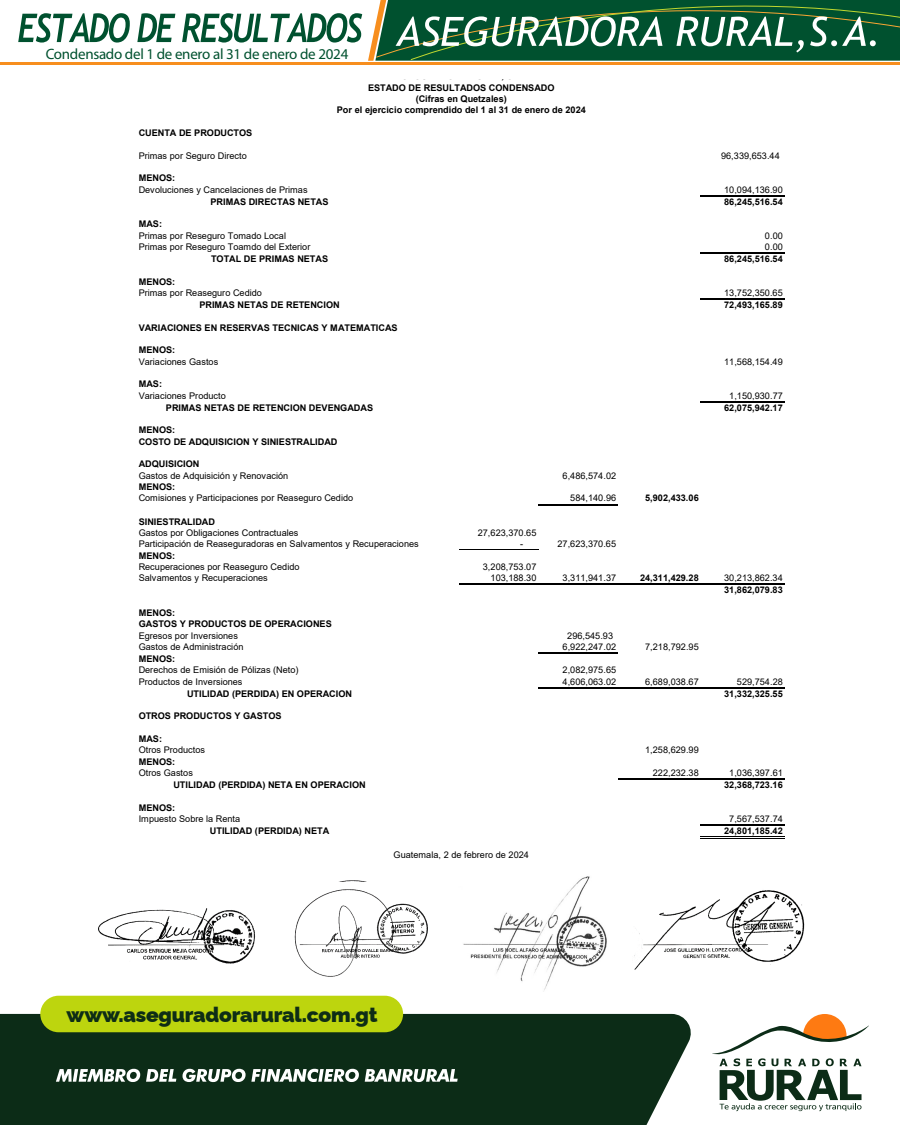
<style>
.page{position:relative;width:900px;height:1125px;background:#fff}
.page>*{position:absolute;margin:0;border:0;box-sizing:border-box;transform-origin:0 0}
.t1{font:900 20.88px "Raleway";letter-spacing:-.01em;color:#0e2d16}
.t2{font:15px "Myriad Pro";letter-spacing:-.02em;color:#00512f}
.t3{font:9.12px "Arial";color:#000}
.t4{font:700 9.12px/11.4px "Arial";color:#000}
</style>
<div class="page">
<hr style="left:701px;top:195px;width:84px;height:2px;background:#000">
<hr style="left:701px;top:252px;width:84px;height:2px;background:#000">
<hr style="left:701px;top:298px;width:84px;height:2px;background:#000">
<hr style="left:701px;top:401px;width:84px;height:2px;background:#000">
<hr style="left:538px;top:504px;width:80px;height:1px;background:#000">
<hr style="left:459px;top:549px;width:80px;height:1px;background:#000">
<hr style="left:459px;top:584px;width:326px;height:1px;background:#000">
<hr style="left:538px;top:652px;width:80px;height:2px;background:#000">
<hr style="left:538px;top:687px;width:247px;height:2px;background:#000">
<hr style="left:618px;top:778px;width:167px;height:2px;background:#000">
<hr style="left:701px;top:824px;width:84px;height:2px;background:#000">
<hr style="left:701px;top:836px;width:84px;height:1px;background:#000">
<hr style="left:701px;top:838px;width:84px;height:1px;background:#000">
<img style="left:339px;top:881px;width:28px;height:1px">
<img style="left:98px;top:908px;width:158px;height:56px">
<img style="left:634px;top:890px;width:171px;height:80px">
<img style="left:463px;top:876px;width:144px;height:114px">
<div style="left:0;top:1014px;width:691px;height:111px;background:#0c2c17"></div>
<svg style="left:56px;top:1069px;width:84px;height:13px"></svg>
<svg style="left:146px;top:1069px;width:30px;height:13px"></svg>
<svg style="left:183px;top:1069px;width:176px;height:13px"></svg>
<svg style="left:365px;top:1069px;width:93px;height:13px"></svg>
<svg style="left:712px;top:1014px;width:157px;height:97px"></svg>
<div style="left:40px;top:996px;width:363px;height:36px;background:#bdd50e;border-radius:18px"></div>
<hr style="left:0;top:63px;width:900px;height:2px;background:#f78e1e">
<svg style="left:368px;top:0;width:532px;height:61px;background:#337151"></svg>
<svg style="left:18px;top:13px;width:112px;height:30px"></svg>
<svg style="left:137px;top:13px;width:38px;height:29px"></svg>
<svg style="left:182px;top:13px;width:180px;height:30px"></svg>
<img style="left:294px;top:890px;width:134px;height:87px">
<h2 class="t2" style="left:46px;top:45px;width:304px">Condensado del 1 de enero al 31 de enero de 2024</h2>
<p class="t4" style="left:337px;top:82px;width:250px;text-align:center">ESTADO DE RESULTADOS CONDENSADO<br>(Cifras en Quetzales)<br>Por el ejercicio comprendido del 1 al 31 de enero de 2024</p>
<p class="t4" style="left:139px;top:127px;width:115px">CUENTA DE PRODUCTOS</p>
<p class="t3" style="left:139px;top:149px;width:110px">Primas por Seguro Directo</p>
<p class="t3" style="left:721px;top:149px;width:60px">96,339,653.44</p>
<p class="t4" style="left:139px;top:173px;width:38px">MENOS:</p>
<p class="t3" style="left:139px;top:183px;width:170px">Devoluciones y Cancelaciones de Primas</p>
<p class="t3" style="left:724px;top:183px;width:60px">10,094,136.90</p>
<p class="t4" style="left:724px;top:196px;width:60px">86,245,516.54</p>
<p class="t4" style="left:139px;top:219px;width:25px">MAS:</p>
<p class="t3" style="left:139px;top:229px;width:149px">Primas por Reseguro Tomado Local</p>
<p class="t3" style="left:765px;top:229px;width:19px">0.00</p>
<p class="t3" style="left:139px;top:240px;width:173px">Primas por Reseguro Toamdo del Exterior</p>
<p class="t3" style="left:765px;top:240px;width:19px">0.00</p>
<p class="t4" style="left:724px;top:253px;width:60px">86,245,516.54</p>
<p class="t4" style="left:139px;top:276px;width:38px">MENOS:</p>
<p class="t3" style="left:139px;top:286px;width:125px">Primas por Reaseguro Cedido</p>
<p class="t3" style="left:724px;top:286px;width:60px">13,752,350.65</p>
<p class="t4" style="left:724px;top:299px;width:60px">72,493,165.89</p>
<p class="t4" style="left:139px;top:322px;width:260px">VARIACIONES EN RESERVAS TECNICAS Y MATEMATICAS</p>
<p class="t4" style="left:139px;top:345px;width:38px">MENOS:</p>
<p class="t3" style="left:139px;top:355px;width:81px">Variaciones Gastos</p>
<p class="t3" style="left:724px;top:355px;width:60px">11,568,154.49</p>
<p class="t4" style="left:139px;top:379px;width:25px">MAS:</p>
<p class="t3" style="left:139px;top:389px;width:89px">Variaciones Producto</p>
<p class="t3" style="left:729px;top:389px;width:55px">1,150,930.77</p>
<p class="t4" style="left:724px;top:402px;width:60px">62,075,942.17</p>
<p class="t4" style="left:139px;top:425px;width:200px">MENOS:<br>COSTO DE ADQUISICION Y SINIESTRALIDAD</p>
<p class="t4" style="left:139px;top:459px;width:62px">ADQUISICION</p>
<p class="t3" style="left:139px;top:469px;width:151px">Gastos de Adquisición y Renovación</p>
<p class="t3" style="left:563px;top:469px;width:55px">6,486,574.02</p>
<p class="t4" style="left:139px;top:481px;width:38px">MENOS:</p>
<p class="t3" style="left:139px;top:492px;width:216px">Comisiones y Participaciones por Reaseguro Cedido</p>
<p class="t3" style="left:570px;top:492px;width:47px">584,140.96</p>
<p class="t4" style="left:645px;top:492px;width:55px">5,902,433.06</p>
<p class="t4" style="left:139px;top:516px;width:78px">SINIESTRALIDAD</p>
<p class="t3" style="left:139px;top:527px;width:161px">Gastos por Obligaciones Contractuales</p>
<p class="t3" style="left:478px;top:527px;width:60px">27,623,370.65</p>
<p class="t3" style="left:139px;top:538px;width:282px">Participación de Reaseguradoras en Salvamentos y Recuperaciones</p>
<p class="t3" style="left:520px;top:538px;width:5px">-</p>
<p class="t3" style="left:558px;top:538px;width:60px">27,623,370.65</p>
<p class="t4" style="left:139px;top:550px;width:38px">MENOS:</p>
<p class="t3" style="left:139px;top:560px;width:162px">Recuperaciones por Reaseguro Cedido</p>
<p class="t3" style="left:483px;top:560px;width:55px">3,208,753.07</p>
<p class="t3" style="left:139px;top:572px;width:131px">Salvamentos y Recuperaciones</p>
<p class="t3" style="left:491px;top:572px;width:47px">103,188.30</p>
<p class="t3" style="left:563px;top:572px;width:55px">3,311,941.37</p>
<p class="t4" style="left:640px;top:572px;width:60px">24,311,429.28</p>
<p class="t3" style="left:724px;top:572px;width:60px">30,213,862.34</p>
<p class="t4" style="left:724px;top:585px;width:60px">31,862,079.83</p>
<p class="t4" style="left:139px;top:607px;width:195px">MENOS:<br>GASTOS Y PRODUCTOS DE OPERACIONES</p>
<p class="t3" style="left:139px;top:629px;width:101px">Egresos por Inversiones</p>
<p class="t3" style="left:567px;top:629px;width:47px">296,545.93</p>
<p class="t3" style="left:139px;top:640px;width:106px">Gastos de Administración</p>
<p class="t3" style="left:563px;top:640px;width:55px">6,922,247.02</p>
<p class="t3" style="left:645px;top:640px;width:55px">7,218,792.95</p>
<p class="t4" style="left:139px;top:653px;width:38px">MENOS:</p>
<p class="t3" style="left:139px;top:664px;width:161px">Derechos de Emisión de Pólizas (Neto)</p>
<p class="t3" style="left:563px;top:664px;width:55px">2,082,975.65</p>
<p class="t3" style="left:139px;top:675px;width:105px">Productos de Inversiones</p>
<p class="t3" style="left:563px;top:675px;width:55px">4,606,063.02</p>
<p class="t3" style="left:645px;top:675px;width:55px">6,689,038.67</p>
<p class="t3" style="left:737px;top:675px;width:47px">529,754.28</p>
<p class="t4" style="left:724px;top:688px;width:60px">31,332,325.55</p>
<p class="t4" style="left:139px;top:711px;width:144px">OTROS PRODUCTOS Y GASTOS</p>
<p class="t4" style="left:139px;top:733px;width:25px">MAS:</p>
<p class="t3" style="left:139px;top:744px;width:68px">Otros Productos</p>
<p class="t3" style="left:645px;top:744px;width:55px">1,258,629.99</p>
<p class="t4" style="left:139px;top:756px;width:38px">MENOS:</p>
<p class="t3" style="left:139px;top:766px;width:56px">Otros Gastos</p>
<p class="t3" style="left:653px;top:766px;width:47px">222,232.38</p>
<p class="t3" style="left:729px;top:766px;width:55px">1,036,397.61</p>
<p class="t4" style="left:724px;top:779px;width:60px">32,368,723.16</p>
<p class="t4" style="left:139px;top:802px;width:38px">MENOS:</p>
<p class="t3" style="left:139px;top:812px;width:103px">Impuesto Sobre la Renta</p>
<p class="t3" style="left:729px;top:812px;width:55px">7,567,537.74</p>
<p class="t4" style="left:724px;top:825px;width:60px">24,801,185.42</p>
<p class="t4" style="left:211px;top:196px;width:120px">PRIMAS DIRECTAS NETAS</p>
<p class="t4" style="left:211px;top:253px;width:118px">TOTAL DE PRIMAS NETAS</p>
<p class="t4" style="left:199px;top:299px;width:142px">PRIMAS NETAS DE RETENCION</p>
<p class="t4" style="left:166px;top:402px;width:209px">PRIMAS NETAS DE RETENCION DEVENGADAS</p>
<p class="t4" style="left:187px;top:688px;width:167px">UTILIDAD (PERDIDA) EN OPERACION</p>
<p class="t4" style="left:173px;top:779px;width:194px">UTILIDAD (PERDIDA) NETA EN OPERACION</p>
<p class="t4" style="left:210px;top:825px;width:121px">UTILIDAD (PERDIDA) NETA</p>
<p class="t3" style="left:394px;top:849px;width:137px">Guatemala, 2 de febrero de 2024</p>
<h1 class="t1" style="left:67px;top:998px;width:312px">www.aseguradorarural.com.gt</h1>
</div>
